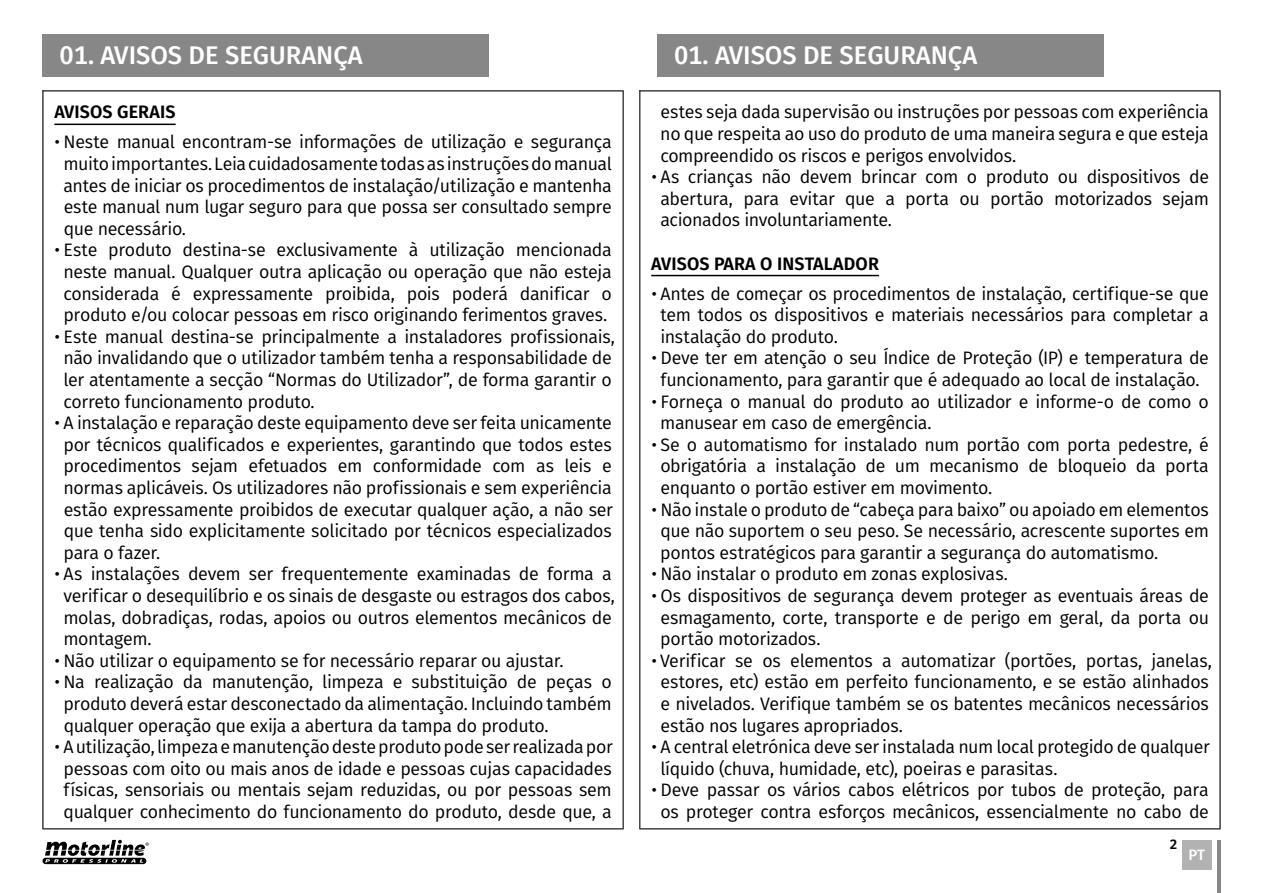
<style>
.page{position:relative;width:1263px;height:893px;background:#fff}
.page>*{position:absolute;margin:0;border:0;box-sizing:border-box;transform-origin:0 0}
.t1{font:500 25.5px "Fira Sans";color:#fff}
.t2{font:18px/21.6px "Fira Sans";letter-spacing:-.02em;color:#000;text-align:justify}
.t3{font:600 18px "Fira Sans";letter-spacing:.01em;color:#000}
.t4{font:500 15px "Fira Sans";color:#fff}
.t5{font:600 13.5px "Fira Sans";color:#000}
</style>
<div class="page">
<div style="left:657px;top:34px;width:446px;height:43px;background:#878787"></div>
<div style="left:43px;top:34px;width:446px;height:43px;background:#878787"></div>
<div style="left:1182px;top:840px;width:29px;height:29px;background:#b3b2b2"></div>
<hr style="left:1217px;top:840px;width:3px;height:53px;background:#878787">
<svg style="left:43px;top:840px;width:106px;height:24px"></svg>
<hr style="left:54px;top:124px;width:122px;height:1px;background:#000">
<hr style="left:651px;top:275px;width:228px;height:1px;background:#000">
<h1 class="t1" style="left:60px;top:35px;width:305px">01. AVISOS DE SEGURANÇA</h1>
<h1 class="t1" style="left:674px;top:35px;width:305px">01. AVISOS DE SEGURANÇA</h1>
<p class="t3" style="left:54px;top:97px;width:123px">AVISOS GERAIS</p>
<p class="t2" style="left:63px;top:131px;width:550px;text-indent:-9px">• Neste manual encontram-se informações de utilização e segurança muito importantes. Leia cuidadosamente todas as instruções do manual antes de iniciar os procedimentos de instalação/utilização e mantenha este manual num lugar seguro para que possa ser consultado sempre que necessário.</p>
<p class="t2" style="left:54px;top:239px;width:559px;text-align:center">• Este produto destina-se exclusivamente à utilização mencionada neste manual. Qualquer outra aplicação ou operação que não esteja considerada é expressamente proibida, pois poderá danificar o produto e/ou colocar pessoas em risco originando ferimentos graves.</p>
<p class="t2" style="left:63px;top:325px;width:553px;text-align:left;text-indent:-9px">• Este manual destina-se principalmente a instaladores profissionais, não invalidando que o utilizador também tenha a responsabilidade de ler atentamente a secção “Normas do Utilizador”, de forma garantir o correto funcionamento produto.</p>
<p class="t2" style="left:63px;top:412px;width:551px;text-indent:-9px">• A instalação e reparação deste equipamento deve ser feita unicamente por técnicos qualificados e experientes, garantindo que todos estes procedimentos sejam efetuados em conformidade com as leis e normas aplicáveis. Os utilizadores não profissionais e sem experiência estão expressamente proibidos de executar qualquer ação, a não ser que tenha sido explicitamente solicitado por técnicos especializados para o fazer.</p>
<p class="t2" style="left:63px;top:563px;width:553px;text-align:left;text-indent:-9px">• As instalações devem ser frequentemente examinadas de forma a verificar o desequilíbrio e os sinais de desgaste ou estragos dos cabos, molas, dobradiças, rodas, apoios ou outros elementos mecânicos de montagem.</p>
<p class="t2" style="left:54px;top:649px;width:511px">• Não utilizar o equipamento se for necessário reparar ou ajustar.</p>
<p class="t2" style="left:63px;top:671px;width:550px;text-indent:-9px">• Na realização da manutenção, limpeza e substituição de peças o produto deverá estar desconectado da alimentação. Incluindo também qualquer operação que exija a abertura da tampa do produto.</p>
<p class="t2" style="left:54px;top:736px;width:560px;text-align:center">• A utilização, limpeza e manutenção deste produto pode ser realizada por pessoas com oito ou mais anos de idade e pessoas cujas capacidades físicas, sensoriais ou mentais sejam reduzidas, ou por pessoas sem qualquer conhecimento do funcionamento do produto, desde que, a</p>
<p class="t2" style="left:660px;top:101px;width:550px">estes seja dada supervisão ou instruções por pessoas com experiência no que respeita ao uso do produto de uma maneira segura e que esteja compreendido os riscos e perigos envolvidos.</p>
<p class="t2" style="left:660px;top:166px;width:550px;text-indent:-9px">• As crianças não devem brincar com o produto ou dispositivos de abertura, para evitar que a porta ou portão motorizados sejam acionados involuntariamente.</p>
<p class="t3" style="left:651px;top:248px;width:229px">AVISOS PARA O INSTALADOR</p>
<p class="t2" style="left:660px;top:282px;width:550px;text-indent:-9px">• Antes de começar os procedimentos de instalação, certifique-se que tem todos os dispositivos e materiais necessários para completar a instalação do produto.</p>
<p class="t2" style="left:651px;top:347px;width:559px;text-align:center">• Deve ter em atenção o seu Índice de Proteção (IP) e temperatura de funcionamento, para garantir que é adequado ao local de instalação.</p>
<p class="t2" style="left:660px;top:390px;width:550px;text-indent:-9px">• Forneça o manual do produto ao utilizador e informe-o de como o manusear em caso de emergência.</p>
<p class="t2" style="left:660px;top:433px;width:550px;text-indent:-9px">• Se o automatismo for instalado num portão com porta pedestre, é obrigatória a instalação de um mecanismo de bloqueio da porta enquanto o portão estiver em movimento.</p>
<p class="t2" style="left:660px;top:498px;width:550px;text-indent:-9px">• Não instale o produto de “cabeça para baixo” ou apoiado em elementos que não suportem o seu peso. Se necessário, acrescente suportes em pontos estratégicos para garantir a segurança do automatismo.</p>
<p class="t2" style="left:651px;top:563px;width:358px">• Não instalar o produto em zonas explosivas.</p>
<p class="t2" style="left:660px;top:585px;width:550px;text-indent:-9px">• Os dispositivos de segurança devem proteger as eventuais áreas de esmagamento, corte, transporte e de perigo em geral, da porta ou portão motorizados.</p>
<p class="t2" style="left:660px;top:649px;width:553px;text-align:left;text-indent:-9px">• Verificar se os elementos a automatizar (portões, portas, janelas, estores, etc) estão em perfeito funcionamento, e se estão alinhados e nivelados. Verifique também se os batentes mecânicos necessários estão nos lugares apropriados.</p>
<p class="t2" style="left:660px;top:736px;width:551px;text-indent:-9px">• A central eletrónica deve ser instalada num local protegido de qualquer líquido (chuva, humidade, etc), poeiras e parasitas.</p>
<p class="t2" style="left:651px;top:779px;width:559px;text-align:center">• Deve passar os vários cabos elétricos por tubos de proteção, para os proteger contra esforços mecânicos, essencialmente no cabo de</p>
<p class="t5" style="left:1170px;top:833px;width:9px">2</p>
<p class="t4" style="left:1188px;top:842px;width:18px">PT</p>
</div>
